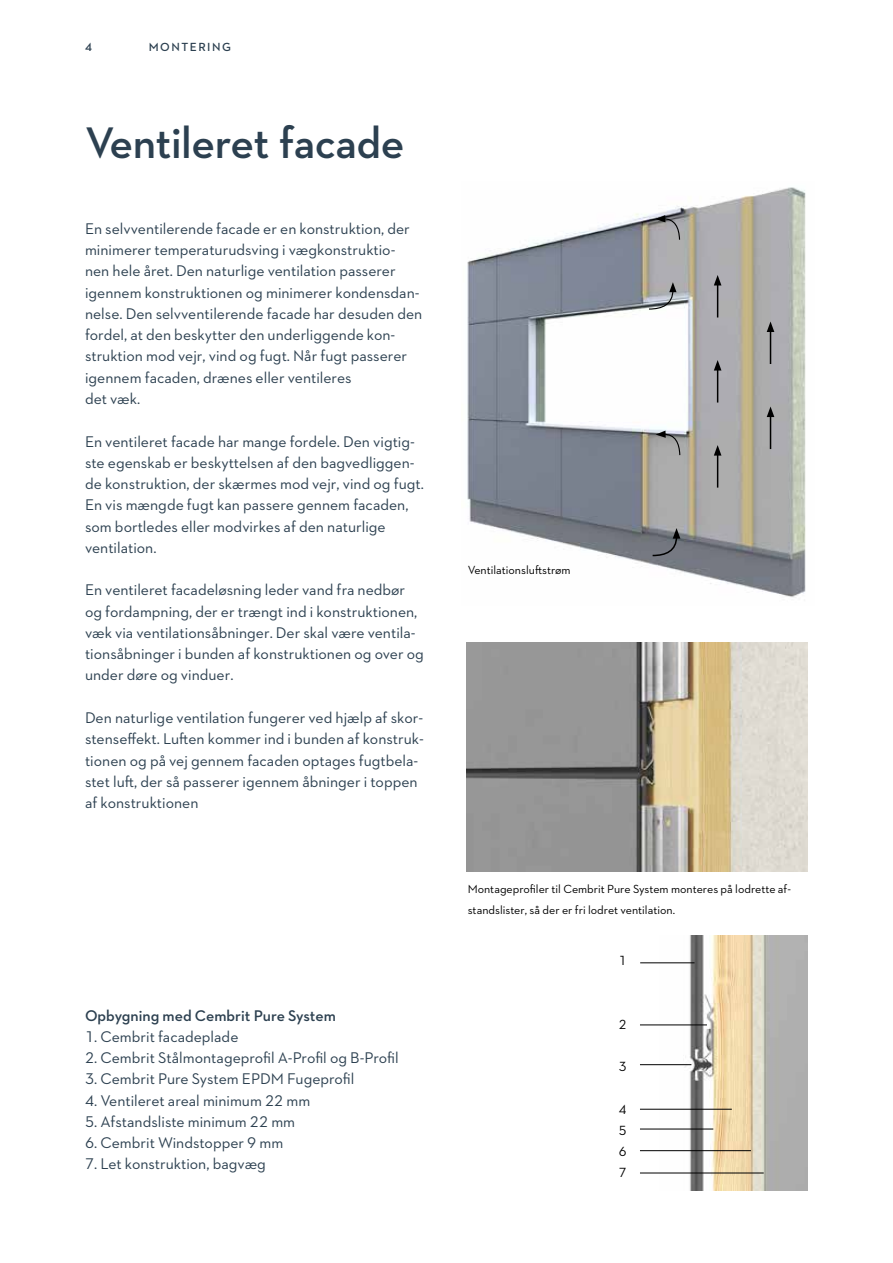
<style>
.page{position:relative;width:893px;height:1263px;background:#fff}
.page>*{position:absolute;margin:0;border:0;box-sizing:border-box;transform-origin:0 0}
.t1{font:600 45px "Neutraface 2 Text";letter-spacing:-.01em;color:#2c4050}
.t2{font:15.75px/21.3px "Neutraface 2 Text";color:#2c4050}
.t3{font:600 15.75px "Neutraface 2 Text";color:#2c4050}
.t4{font:13.5px/21.3px "Neutraface 2 Text";color:#000;text-align:justify}
.t5{font:12px/21.3px "Neutraface 2 Text";color:#000}
.t6{font:600 12px "Neutraface 2 Text";letter-spacing:.125em;color:#2c4050}
</style>
<div class="page">
<img style="left:467px;top:187px;width:339px;height:411px">
<img style="left:659px;top:935px;width:149px;height:256px">
<hr style="left:640px;top:962px;width:54px;height:1px;background:#000">
<hr style="left:640px;top:1129px;width:73px;height:1px;background:#000">
<hr style="left:640px;top:1024px;width:67px;height:1px;background:#000">
<hr style="left:640px;top:1064px;width:51px;height:1px;background:#000">
<hr style="left:640px;top:1109px;width:92px;height:1px;background:#000">
<hr style="left:640px;top:1150px;width:111px;height:1px;background:#000">
<hr style="left:640px;top:1172px;width:124px;height:1px;background:#000">
<svg style="left:651px;top:528px;width:29px;height:29px"></svg>
<svg style="left:648px;top:282px;width:28px;height:28px"></svg>
<svg style="left:655px;top:215px;width:26px;height:26px"></svg>
<svg style="left:656px;top:431px;width:25px;height:25px"></svg>
<hr style="left:717px;top:453px;width:1px;height:35px;background:#000">
<svg style="left:714px;top:445px;width:7px;height:11px"></svg>
<hr style="left:717px;top:368px;width:1px;height:35px;background:#000">
<svg style="left:714px;top:360px;width:7px;height:11px"></svg>
<hr style="left:770px;top:415px;width:1px;height:34px;background:#000">
<svg style="left:767px;top:406px;width:7px;height:11px"></svg>
<hr style="left:717px;top:283px;width:1px;height:34px;background:#000">
<svg style="left:714px;top:275px;width:7px;height:10px"></svg>
<hr style="left:770px;top:330px;width:1px;height:34px;background:#000">
<svg style="left:767px;top:321px;width:7px;height:11px"></svg>
<img style="left:467px;top:642px;width:341px;height:230px">
<p class="t6" style="left:85px;top:39px;width:8px">4</p>
<p class="t6" style="left:149px;top:39px;width:84px">MONTERING</p>
<h1 class="t1" style="left:85px;top:114px;width:321px">Ventileret facade</h1>
<p class="t2" style="left:85px;top:218px;width:339px">En selvventilerende facade er en konstruktion, der minimerer temperaturudsving i vægkonstruktio&shy;nen hele året. Den naturlige ventilation passerer igennem konstruktionen og minimerer kondensdan&shy;nelse. Den selvventilerende facade har desuden den fordel, at den beskytter den underliggende kon&shy;struktion mod vejr, vind og fugt. Når fugt passerer igennem facaden, drænes eller ventileres<br>det væk.</p>
<p class="t2" style="left:85px;top:430px;width:341px">En ventileret facade har mange fordele. Den vigtig&shy;ste egenskab er beskyttelsen af den bagvedliggen&shy;de konstruktion, der skærmes mod vejr, vind og fugt.<br>En vis mængde fugt kan passere gennem facaden, som bortledes eller modvirkes af den naturlige ventilation.</p>
<p class="t2" style="left:85px;top:579px;width:340px">En ventileret facadeløsning leder vand fra nedbør og fordampning, der er trængt ind i konstruktionen, væk via ventilationsåbninger. Der skal være ventila&shy;tionsåbninger i bunden af konstruktionen og over og under døre og vinduer.</p>
<p class="t2" style="left:85px;top:707px;width:340px">Den naturlige ventilation fungerer ved hjælp af skor&shy;stenseffekt. Luften kommer ind i bunden af konstruk&shy;tionen og på vej gennem facaden optages fugtbela&shy;stet luft, der så passerer igennem åbninger i toppen af konstruktionen</p>
<p class="t3" style="left:85px;top:1005px;width:252px">Opbygning med Cembrit Pure System</p>
<p class="t2" style="left:85px;top:1026px;width:155px">1. Cembrit facadeplade</p>
<p class="t2" style="left:85px;top:1047px;width:315px">2. Cembrit Stålmontageprofil A-Profil og B-Profil</p>
<p class="t2" style="left:85px;top:1068px;width:271px">3. Cembrit Pure System EPDM Fugeprofil</p>
<p class="t2" style="left:85px;top:1089px;width:227px">4. Ventileret areal minimum 22 mm</p>
<p class="t2" style="left:85px;top:1111px;width:212px">5. Afstandsliste minimum 22 mm</p>
<p class="t2" style="left:85px;top:1132px;width:200px">6. Cembrit Windstopper 9 mm</p>
<p class="t2" style="left:85px;top:1153px;width:182px">7. Let konstruktion, bagvæg</p>
<p class="t5" style="left:468px;top:559px;width:104px">Ventilationsluftstrøm</p>
<p class="t5" style="left:468px;top:878px;width:325px">Montageprofiler til Cembrit Pure System monteres på lodrette af&shy;standslister, så der er fri lodret ventilation.</p>
<p class="t4" style="left:619px;top:949px;width:9px">1</p>
<p class="t4" style="left:619px;top:1013px;width:9px">2</p>
<p class="t4" style="left:619px;top:1056px;width:9px">3</p>
<p class="t4" style="left:619px;top:1098px;width:9px">4<br>5<br>6<br>7</p>
</div>
